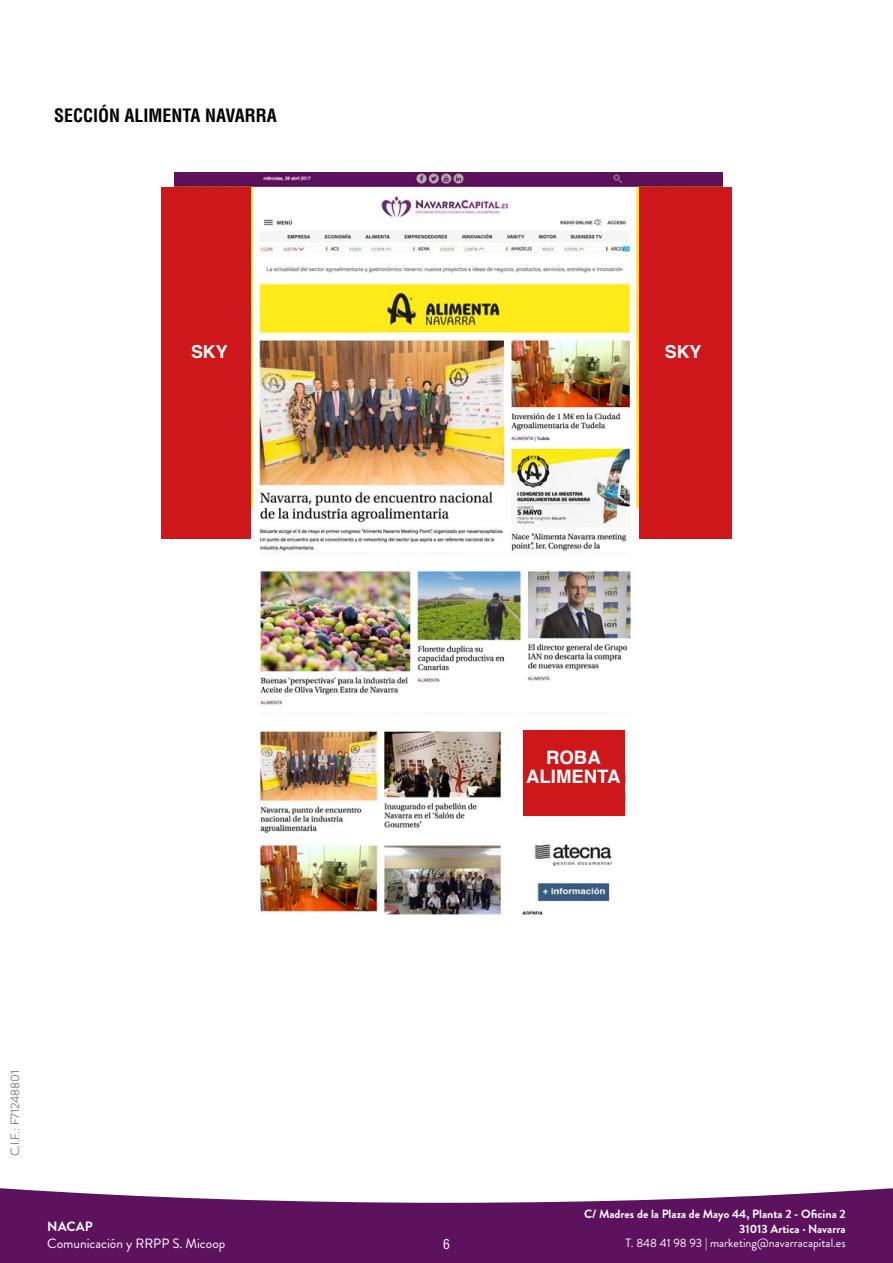
<style>
.page{position:relative;width:893px;height:1263px;background:#fff}
.page>*{position:absolute;margin:0;border:0;box-sizing:border-box;transform-origin:0 0}
.t1{font:700 18.6px/18.6px "Helvetica";color:#fff;text-align:center}
.t2{font:700 condensed 18px "Helvetica LT Std";color:#000}
.t3{font:700 17.85px "Helvetica";color:#fff}
.t4{font:13.5px "Brandon Grotesque";color:#fff}
.t5{font:700 13.5px "Brandon Grotesque";color:#fff}
.t6{font:condensed 13.5px "Helvetica LT Std";color:#fff}
.t7{font:700 12px/14.4px "Brandon Grotesque";color:#fff;text-align:right}
.t8{font:12px "Brandon Grotesque";color:#fff}
.t9{font:300 12px "Brandon Grotesque";color:#453a36}
</style>
<div class="page">
<svg style="left:0;top:1188px;width:893px;height:75px;background:#713171"></svg>
<img style="left:174px;top:172px;width:549px;height:743px">
<div style="left:161px;top:187px;width:90px;height:352px;background:#cd171a"></div>
<div style="left:640px;top:187px;width:92px;height:352px;background:#cd171a"></div>
<div style="left:523px;top:730px;width:101px;height:86px;background:#cd171a"></div>
<h2 class="t2" style="left:54px;top:104px;width:224px">SECCIÓN ALIMENTA NAVARRA</h2>
<h3 class="t3" style="left:191px;top:338px;width:38px">SKY</h3>
<h3 class="t3" style="left:665px;top:338px;width:38px">SKY</h3>
<p class="t9" style="left:7px;top:1156px;width:87px;rotate:-90deg">C.I.F.: F71248801</p>
<p class="t5" style="left:47px;top:1217px;width:47px">NACAP</p>
<p class="t4" style="left:47px;top:1234px;width:180px">Comunicación y RRPP S. Micoop</p>
<h1 class="t1" style="left:526px;top:749px;width:96px">ROBA<br>ALIMENTA</h1>
<p class="t6" style="left:443px;top:1236px;width:8px">6</p>
<p class="t7" style="left:584px;top:1207px;width:263px">C/ Madres de la Plaza de Mayo 44, Planta 2 - Oficina 2<br>31013 Artica · Navarra</p>
<p class="t8" style="left:626px;top:1235px;width:222px">T. 848 41 98 93 | marketing@navarracapital.es</p>
</div>
